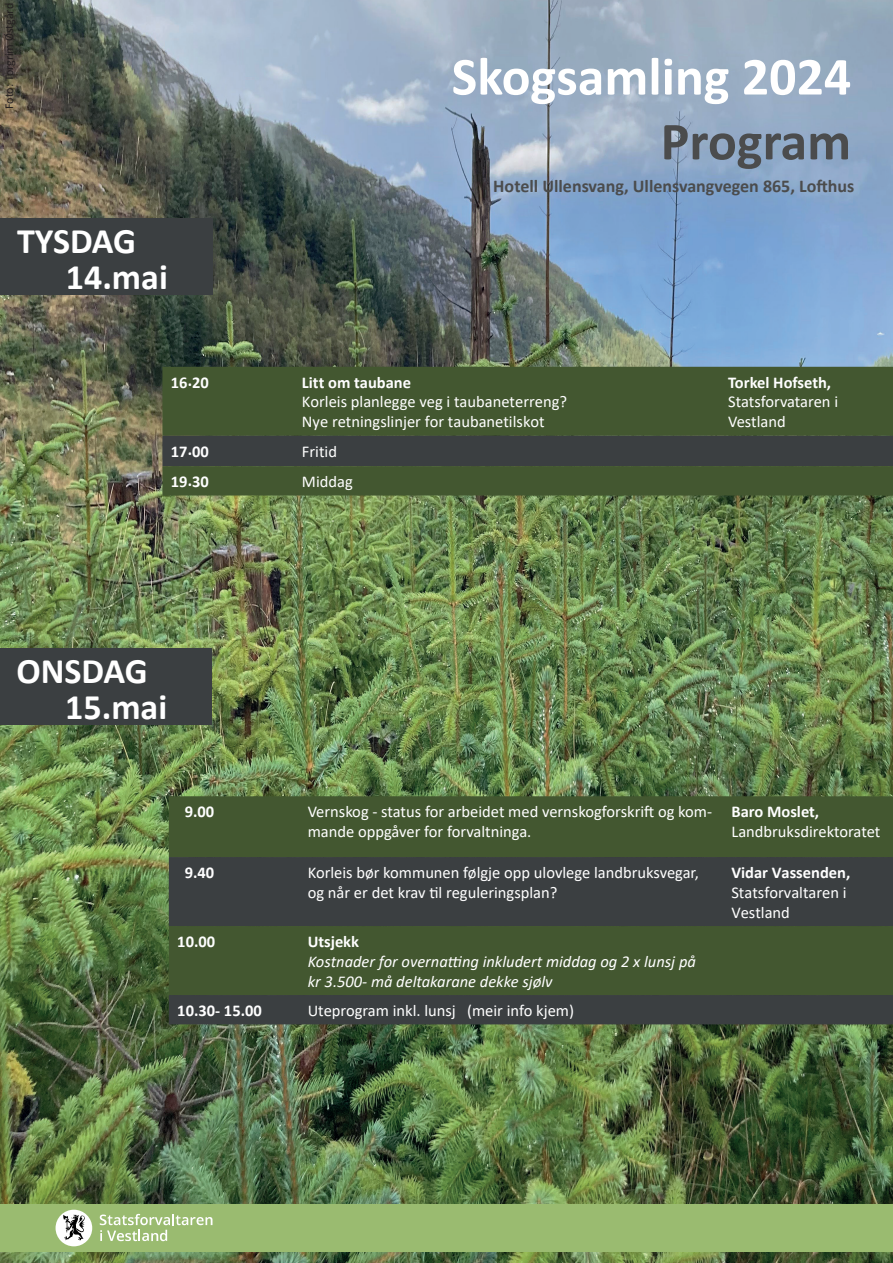
<style>
.page{position:relative;width:893px;height:1263px;background:#fff}
.page>*{position:absolute;margin:0;border:0;box-sizing:border-box;transform-origin:0 0}
.t1{font:700 54px "Calibri";color:#fff}
.t2{font:700 54px "Calibri";color:#4b4c4d}
.t3{font:700 36px/36px "Calibri";color:#fff}
.t4{font:700 18px "Calibri";color:#4b4c4d}
.t5{font:16.5px/19.8px "Calibri";color:#fff}
.t6{font:700 16.5px "Calibri";color:#fff}
.t7{font:italic 16.5px/19.8px "Calibri";color:#fff}
.t8{font:12px "Calibri";color:#231f20}
</style>
<div class="page">
<img style="left:0;top:0;width:893px;height:1263px">
<div style="left:162px;top:367px;width:731px;height:69px;background:#435730"></div>
<svg style="left:162px;top:436px;width:731px;height:59px;background:#3f4a38"></svg>
<div style="left:169px;top:796px;width:724px;height:61px;background:#435730"></div>
<svg style="left:169px;top:857px;width:724px;height:167px;background:#3e4839"></svg>
<div style="left:0;top:219px;width:212px;height:76px;background:#3b3f41"></div>
<div style="left:0;top:649px;width:212px;height:76px;background:#3b3f41"></div>
<div style="left:0;top:1204px;width:893px;height:48px;background:#9abb70"></div>
<div style="left:56px;top:1210px;width:36px;height:36px;background:#fff;border-radius:50%"></div>
<svg style="left:63px;top:1214px;width:22px;height:27px"></svg>
<svg style="left:100px;top:1214px;width:112px;height:27px"></svg>
<p class="t8" style="left:1px;top:109px;width:107px;rotate:-90deg">Foto: Torgrim Østgård</p>
<h2 class="t3" style="left:66px;top:222px;width:104px;text-indent:-49px">TYSDAG<br>14.mai</h2>
<h1 class="t1" style="left:452px;top:38px;width:401px">Skogsamling 2024</h1>
<h1 class="t2" style="left:661px;top:103px;width:192px">Program</h1>
<p class="t4" style="left:493px;top:173px;width:363px">Hotell Ullensvang, Ullensvangvegen 865, Lofthus</p>
<p class="t6" style="left:171px;top:370px;width:39px">16.20</p>
<p class="t6" style="left:302px;top:370px;width:111px">Litt om taubane</p>
<p class="t5" style="left:302px;top:392px;width:267px">Korleis planlegge veg i taubaneterreng?<br>Nye retningslinjer for taubanetilskot</p>
<p class="t6" style="left:171px;top:439px;width:39px">17.00</p>
<p class="t5" style="left:302px;top:441px;width:37px">Fritid</p>
<p class="t6" style="left:171px;top:470px;width:39px">19.30</p>
<p class="t5" style="left:302px;top:471px;width:52px">Middag</p>
<h2 class="t3" style="left:65px;top:652px;width:104px;text-indent:-49px">ONSDAG<br>15.mai</h2>
<p class="t6" style="left:728px;top:370px;width:104px">Torkel Hofseth,</p>
<p class="t5" style="left:728px;top:392px;width:111px">Statsforvataren i<br>Vestland</p>
<p class="t6" style="left:185px;top:800px;width:31px">9.00</p>
<p class="t5" style="left:308px;top:801px;width:406px">Vernskog - status for arbeidet med vernskogforskrift og kom&shy;mande oppgåver for forvaltninga.</p>
<p class="t6" style="left:731px;top:800px;width:89px">Baro Moslet,</p>
<p class="t5" style="left:731px;top:821px;width:150px">Landbruksdirektoratet</p>
<p class="t6" style="left:185px;top:861px;width:31px">9.40</p>
<p class="t5" style="left:308px;top:862px;width:393px">Korleis bør kommunen følgje opp ulovlege landbruksvegar, og når er det krav til reguleringsplan?</p>
<p class="t6" style="left:731px;top:861px;width:120px">Vidar Vassenden,</p>
<p class="t5" style="left:731px;top:882px;width:117px">Statsforvaltaren i<br>Vestland</p>
<p class="t6" style="left:177px;top:930px;width:39px">10.00</p>
<p class="t6" style="left:308px;top:930px;width:53px">Utsjekk</p>
<p class="t7" style="left:308px;top:951px;width:390px">Kostnader for overnatting inkludert middag og 2 x lunsj på kr 3.500- må deltakarane dekke sjølv</p>
<p class="t6" style="left:177px;top:999px;width:86px">10.30- 15.00</p>
<p class="t5" style="left:308px;top:1000px;width:268px">Uteprogram inkl. lunsj (meir info kjem)</p>
</div>
